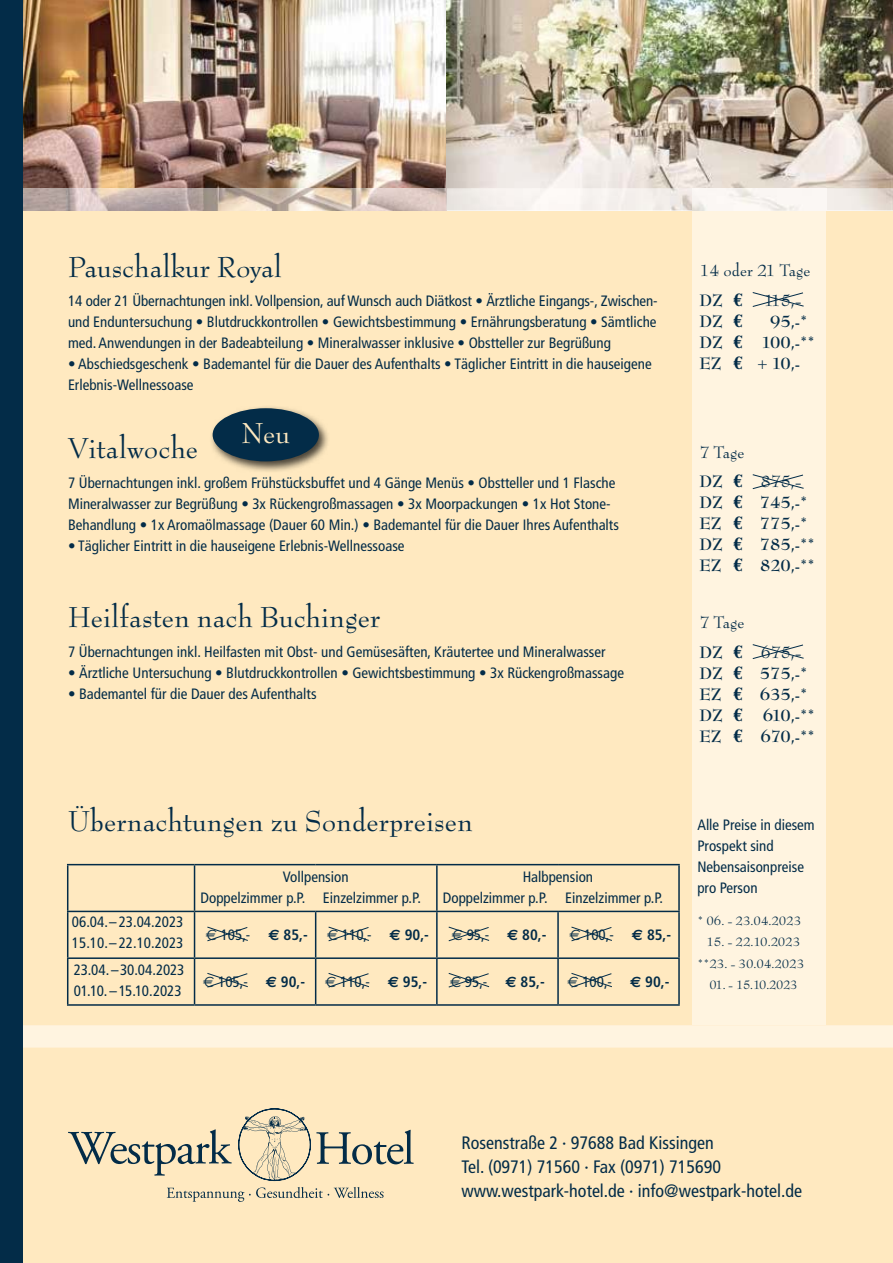
<style>
.page{position:relative;width:893px;height:1263px;background:#ffe9c0}
.page>*{position:absolute;margin:0;border:0;box-sizing:border-box;transform-origin:0 0}
.t1{font:31.5px "Bernhard Modern Std";color:#032c48}
.t2{font:31.5px "Bernhard Modern Std";color:#ffe9c0}
.t3{font:condensed 18px/24px "Frutiger";color:#032c48}
.t4{font:700 18px/21px "Bernhard Modern Std";color:#032c48}
.t5{font:18px/29.5px "Bernhard Modern Std";color:#032c48}
.t6{font:condensed 15px/21px "Frutiger";color:#032c48}
.t7{font:13.5px/21.6px "Bernhard Modern Std";letter-spacing:-.01em;color:#032c48;text-align:center}
.t8{font:13.5px "Bernhard Modern Std";letter-spacing:-.03em;color:#032c48}
.s1{font-family:"Euro Sans";font-stretch:normal}
.s2{font-family:"Euro Sans";font-weight:700;font-stretch:normal}
.s3{font-weight:700}
.s4{font-family:"Euro Serif";font-weight:700}
.s5{font-family:"Euro Serif"}
.s6{font-weight:400}
</style>
<div class="page">
<img style="left:22px;top:0;width:424px;height:210px">
<img style="left:446px;top:0;width:447px;height:210px">
<div style="left:22px;top:1025px;width:871px;height:22px;background:#fff4e0"></div>
<svg style="left:68px;top:1129px;width:164px;height:46px"></svg>
<svg style="left:167px;top:1187px;width:217px;height:15px"></svg>
<svg style="left:238px;top:1108px;width:176px;height:73px"></svg>
<div style="left:692px;top:210px;width:134px;height:815px;background:#fff4e0"></div>
<img style="left:692px;top:188px;width:134px;height:22px">
<hr style="left:67px;top:959px;width:1px;height:45px;background:#032c48">
<hr style="left:194px;top:959px;width:1px;height:45px;background:#032c48">
<hr style="left:315px;top:959px;width:1px;height:45px;background:#032c48">
<hr style="left:436px;top:959px;width:2px;height:45px;background:#032c48">
<hr style="left:557px;top:959px;width:2px;height:45px;background:#032c48">
<hr style="left:678px;top:959px;width:2px;height:45px;background:#032c48">
<hr style="left:67px;top:1004px;width:128px;height:2px;background:#032c48">
<hr style="left:195px;top:1004px;width:121px;height:2px;background:#032c48">
<hr style="left:316px;top:1004px;width:121px;height:2px;background:#032c48">
<hr style="left:437px;top:1004px;width:121px;height:2px;background:#032c48">
<hr style="left:558px;top:1004px;width:122px;height:2px;background:#032c48">
<hr style="left:67px;top:864px;width:128px;height:1px;background:#032c48">
<hr style="left:67px;top:865px;width:1px;height:46px;background:#032c48">
<hr style="left:195px;top:864px;width:121px;height:1px;background:#032c48">
<hr style="left:194px;top:865px;width:1px;height:46px;background:#032c48">
<hr style="left:316px;top:864px;width:121px;height:1px;background:#032c48">
<hr style="left:437px;top:864px;width:121px;height:1px;background:#032c48">
<hr style="left:436px;top:865px;width:2px;height:46px;background:#032c48">
<hr style="left:558px;top:864px;width:122px;height:1px;background:#032c48">
<hr style="left:678px;top:865px;width:2px;height:46px;background:#032c48">
<hr style="left:67px;top:911px;width:128px;height:1px;background:#032c48">
<hr style="left:67px;top:912px;width:1px;height:45px;background:#032c48">
<hr style="left:195px;top:911px;width:121px;height:1px;background:#032c48">
<hr style="left:194px;top:912px;width:1px;height:45px;background:#032c48">
<hr style="left:316px;top:911px;width:121px;height:1px;background:#032c48">
<hr style="left:315px;top:912px;width:1px;height:45px;background:#032c48">
<hr style="left:437px;top:911px;width:121px;height:1px;background:#032c48">
<hr style="left:436px;top:912px;width:2px;height:45px;background:#032c48">
<hr style="left:558px;top:911px;width:122px;height:1px;background:#032c48">
<hr style="left:557px;top:912px;width:2px;height:45px;background:#032c48">
<hr style="left:678px;top:912px;width:2px;height:45px;background:#032c48">
<hr style="left:67px;top:957px;width:128px;height:2px;background:#032c48">
<hr style="left:195px;top:957px;width:121px;height:2px;background:#032c48">
<hr style="left:316px;top:957px;width:121px;height:2px;background:#032c48">
<hr style="left:437px;top:957px;width:121px;height:2px;background:#032c48">
<hr style="left:558px;top:957px;width:122px;height:2px;background:#032c48">
<svg style="left:207px;top:926px;width:41px;height:16px"></svg>
<svg style="left:328px;top:926px;width:41px;height:16px"></svg>
<svg style="left:448px;top:926px;width:42px;height:16px"></svg>
<svg style="left:571px;top:926px;width:41px;height:16px"></svg>
<svg style="left:207px;top:973px;width:41px;height:15px"></svg>
<svg style="left:328px;top:973px;width:41px;height:15px"></svg>
<svg style="left:448px;top:973px;width:42px;height:15px"></svg>
<svg style="left:571px;top:973px;width:41px;height:15px"></svg>
<div style="left:0;top:0;width:22px;height:1263px;background:#032c48"></div>
<svg style="left:752px;top:292px;width:52px;height:15px"></svg>
<svg style="left:752px;top:474px;width:52px;height:15px"></svg>
<svg style="left:752px;top:644px;width:52px;height:15px"></svg>
<img style="left:211px;top:407px;width:117px;height:65px">
<div style="left:213px;top:408px;width:106px;height:53px;background:#032c48;border-radius:50%"></div>
<h1 class="t1" style="left:68px;top:250px;width:216px">Pauschalkur Royal</h1>
<p class="t6" style="left:68px;top:291px;width:591px;text-align:justify">14 oder 21 Übernachtungen inkl. Vollpension, auf Wunsch auch Diätkost • Ärztliche Eingangs-, Zwischen&shy;und Enduntersuchung • Blutdruckkontrollen • Gewichtsbestimmung • Ernährungsberatung • Sämtliche med. Anwendungen in der Badeabteilung • Mineralwasser inklusive • Obstteller zur Begrüßung</p>
<p class="t6" style="left:68px;top:354px;width:585px">• Abschiedsgeschenk • Bademantel für die Dauer des Aufenthalts • Täglicher Eintritt in die hauseigene<br>Erlebnis-Wellnessoase</p>
<h1 class="t2" style="left:242px;top:416px;width:50px">Neu</h1>
<h1 class="t1" style="left:68px;top:431px;width:132px">Vitalwoche</h1>
<p class="t6" style="left:68px;top:472px;width:552px">7 Übernachtungen inkl. großem Frühstücksbuffet und 4 Gänge Menüs • Obstteller und 1 Flasche<br>Mineralwasser zur Begrüßung • 3x Rückengroßmassagen • 3x Moorpackungen • 1x Hot Stone-<br>Behandlung • 1x Aromaölmassage (Dauer 60 Min.) • Bademantel für die Dauer Ihres Aufenthalts</p>
<p class="t6" style="left:68px;top:535px;width:338px">• Täglicher Eintritt in die hauseigene Erlebnis-Wellnessoase</p>
<h1 class="t1" style="left:68px;top:600px;width:314px">Heilfasten nach Buchinger</h1>
<p class="t6" style="left:68px;top:641px;width:539px">7 Übernachtungen inkl. Heilfasten mit Obst- und Gemüsesäften, Kräutertee und Mineralwasser</p>
<p class="t6" style="left:68px;top:662px;width:557px">• Ärztliche Untersuchung • Blutdruckkontrollen • Gewichtsbestimmung • 3x Rückengroßmassage</p>
<p class="t6" style="left:68px;top:683px;width:250px">• Bademantel für die Dauer des Aufenthalts</p>
<h1 class="t1" style="left:68px;top:804px;width:406px">Übernachtungen zu Sonderpreisen</h1>
<p class="t6" style="left:72px;top:911px;width:113px">06.04.– 23.04.2023<br>15.10.– 22.10.2023</p>
<p class="t6" style="left:201px;top:866px;width:222px;text-indent:82px">Vollpension<br>Doppelzimmer p.P. Einzelzimmer p.P.</p>
<p class="t6" style="left:443px;top:866px;width:222px;text-indent:80px">Halbpension<br>Doppelzimmer p.P. Einzelzimmer p.P.</p>
<p class="t6" style="left:206px;top:925px;width:103px"><span class="s1">€</span> 105,- <span class="s2">€</span> <span class="s3">85,-</span></p>
<p class="t6" style="left:327px;top:925px;width:103px"><span class="s1">€</span> 110,- <span class="s2">€</span> <span class="s3">90,-</span></p>
<p class="t6" style="left:452px;top:925px;width:96px"><span class="s1">€</span> 95,- <span class="s2">€</span> <span class="s3">80,-</span></p>
<p class="t6" style="left:569px;top:925px;width:103px"><span class="s1">€</span> 100,- <span class="s2">€</span> <span class="s3">85,-</span></p>
<p class="t6" style="left:74px;top:960px;width:112px">23.04.–30.04.2023<br>01.10. –15.10.2023</p>
<p class="t6" style="left:203px;top:972px;width:103px"><span class="s1">€</span> 105,- <span class="s2">€</span> <span class="s3">90,-</span></p>
<p class="t6" style="left:325px;top:972px;width:103px"><span class="s1">€</span> 110,- <span class="s2">€</span> <span class="s3">95,-</span></p>
<p class="t6" style="left:450px;top:972px;width:96px"><span class="s1">€</span> 95,- <span class="s2">€</span> <span class="s3">85,-</span></p>
<p class="t6" style="left:568px;top:972px;width:103px"><span class="s1">€</span> 100,- <span class="s2">€</span> <span class="s3">90,-</span></p>
<p class="t5" style="left:699px;top:256px;width:113px">14 oder 21 Tage<br><span class="s3">DZ</span> <span class="s4">€</span> 115,-</p>
<p class="t4" style="left:699px;top:311px;width:45px">DZ <span class="s5">€</span></p>
<p class="t4" style="left:699px;top:311px;width:117px;text-indent:71px">95,-*<br>DZ <span class="s5">€</span> 100,-**<br>EZ <span class="s5">€</span> <span class="s6">+</span> 10,-</p>
<p class="t5" style="left:699px;top:437px;width:104px">7 Tage<br><span class="s3">DZ</span> <span class="s4">€</span> 875,-</p>
<p class="t4" style="left:699px;top:492px;width:117px">DZ <span class="s5">€</span> 745,-*<br>EZ <span class="s5">€</span> 775,-*<br>DZ <span class="s5">€</span> 785,-**<br>EZ <span class="s5">€</span> 820,-**</p>
<p class="t5" style="left:699px;top:608px;width:104px">7 Tage<br><span class="s3">DZ</span> <span class="s4">€</span> 675,-</p>
<p class="t4" style="left:699px;top:663px;width:117px">DZ <span class="s5">€</span> 575,-*<br>EZ <span class="s5">€</span> 635,-*<br>DZ <span class="s5">€</span> 610,-**<br>EZ <span class="s5">€</span> 670,-**</p>
<p class="t6" style="left:697px;top:814px;width:119px">Alle Preise in diesem<br>Prospekt sind<br>Nebensaisonpreise pro Person</p>
<p class="t7" style="left:697px;top:910px;width:105px">* 06. - 23.04.2023</p>
<p class="t7" style="left:697px;top:931px;width:108px">15. - 22.10.2023 **23. - 30.04.2023</p>
<p class="t8" style="left:709px;top:978px;width:90px">01. - 15.10.2023</p>
<p class="t3" style="left:461px;top:1131px;width:342px">Rosenstraße 2 · 97688 Bad Kissingen<br>Tel. (0971) 71560 · Fax (0971) 715690 www.westpark-hotel.de · info@westpark-hotel.de</p>
</div>
